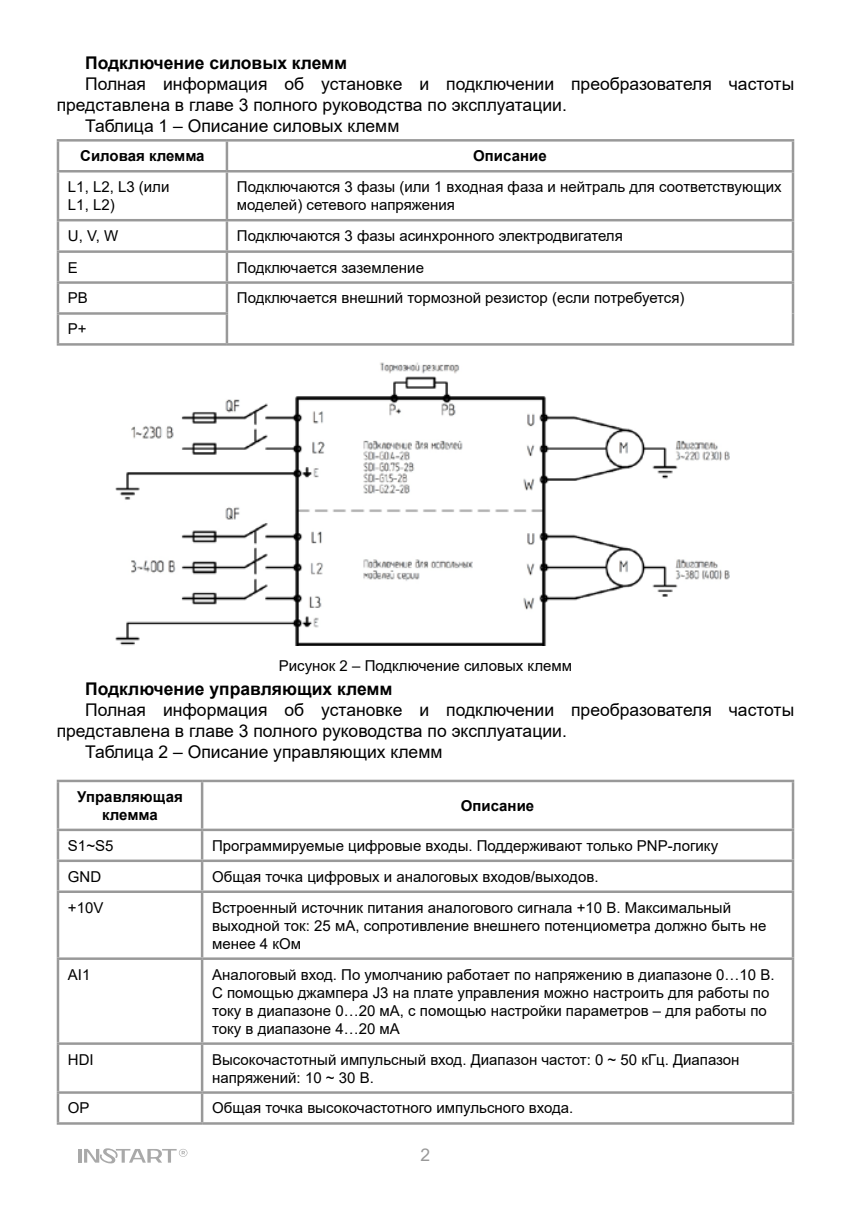
<style>
.page{position:relative;width:851px;height:1205px;background:#fff}
.page>*{position:absolute;margin:0;border:0;box-sizing:border-box;transform-origin:0 0}
.t1{font:17.5px "Arial";color:#000}
.t2{font:700 17.5px "Arial";color:#000}
.t3{font:17.5px "Arial";color:#999}
.t4{font:15px/18px "Arial";color:#000}
.t5{font:700 15px/18px "Arial";color:#000;text-align:center}
</style>
<div class="page">
<svg style="left:78px;top:1148px;width:109px;height:16px"></svg>
<hr style="left:57px;top:139px;width:170px;height:3px;background:#999">
<hr style="left:57px;top:142px;width:2px;height:28px;background:#999">
<hr style="left:227px;top:139px;width:567px;height:3px;background:#999">
<hr style="left:226px;top:142px;width:2px;height:28px;background:#999">
<hr style="left:791px;top:142px;width:3px;height:28px;background:#999">
<hr style="left:57px;top:170px;width:170px;height:2px;background:#999">
<hr style="left:57px;top:172px;width:2px;height:47px;background:#999">
<hr style="left:227px;top:170px;width:567px;height:2px;background:#999">
<hr style="left:226px;top:172px;width:2px;height:47px;background:#999">
<hr style="left:791px;top:172px;width:3px;height:47px;background:#999">
<hr style="left:57px;top:219px;width:170px;height:2px;background:#999">
<hr style="left:57px;top:221px;width:2px;height:29px;background:#999">
<hr style="left:227px;top:219px;width:567px;height:2px;background:#999">
<hr style="left:226px;top:221px;width:2px;height:29px;background:#999">
<hr style="left:791px;top:221px;width:3px;height:29px;background:#999">
<hr style="left:57px;top:250px;width:170px;height:3px;background:#999">
<hr style="left:57px;top:253px;width:2px;height:28px;background:#999">
<hr style="left:227px;top:250px;width:567px;height:3px;background:#999">
<hr style="left:226px;top:253px;width:2px;height:28px;background:#999">
<hr style="left:791px;top:253px;width:3px;height:28px;background:#999">
<hr style="left:57px;top:281px;width:170px;height:3px;background:#999">
<hr style="left:57px;top:284px;width:2px;height:28px;background:#999">
<hr style="left:227px;top:281px;width:567px;height:3px;background:#999">
<hr style="left:226px;top:284px;width:2px;height:28px;background:#999">
<hr style="left:791px;top:284px;width:3px;height:29px;background:#999">
<hr style="left:57px;top:312px;width:171px;height:3px;background:#999">
<hr style="left:57px;top:315px;width:2px;height:28px;background:#999">
<hr style="left:226px;top:315px;width:2px;height:28px;background:#999">
<hr style="left:791px;top:313px;width:3px;height:30px;background:#999">
<hr style="left:57px;top:343px;width:170px;height:3px;background:#999">
<hr style="left:227px;top:343px;width:567px;height:3px;background:#999">
<hr style="left:57px;top:780px;width:145px;height:2px;background:#999">
<hr style="left:57px;top:782px;width:2px;height:46px;background:#999">
<hr style="left:202px;top:780px;width:592px;height:2px;background:#999">
<hr style="left:201px;top:782px;width:2px;height:46px;background:#999">
<hr style="left:791px;top:782px;width:3px;height:46px;background:#999">
<hr style="left:57px;top:828px;width:145px;height:3px;background:#999">
<hr style="left:57px;top:831px;width:2px;height:28px;background:#999">
<hr style="left:202px;top:828px;width:592px;height:3px;background:#999">
<hr style="left:201px;top:831px;width:2px;height:28px;background:#999">
<hr style="left:791px;top:831px;width:3px;height:28px;background:#999">
<hr style="left:57px;top:859px;width:145px;height:3px;background:#999">
<hr style="left:57px;top:862px;width:2px;height:28px;background:#999">
<hr style="left:202px;top:859px;width:592px;height:3px;background:#999">
<hr style="left:201px;top:862px;width:2px;height:28px;background:#999">
<hr style="left:791px;top:862px;width:3px;height:28px;background:#999">
<hr style="left:57px;top:890px;width:145px;height:3px;background:#999">
<hr style="left:57px;top:893px;width:2px;height:64px;background:#999">
<hr style="left:202px;top:890px;width:592px;height:3px;background:#999">
<hr style="left:201px;top:893px;width:2px;height:64px;background:#999">
<hr style="left:791px;top:893px;width:3px;height:64px;background:#999">
<hr style="left:57px;top:957px;width:145px;height:3px;background:#999">
<hr style="left:57px;top:960px;width:2px;height:82px;background:#999">
<hr style="left:202px;top:957px;width:592px;height:3px;background:#999">
<hr style="left:201px;top:960px;width:2px;height:82px;background:#999">
<hr style="left:791px;top:960px;width:3px;height:82px;background:#999">
<hr style="left:57px;top:1042px;width:145px;height:3px;background:#999">
<hr style="left:57px;top:1045px;width:2px;height:46px;background:#999">
<hr style="left:202px;top:1042px;width:592px;height:3px;background:#999">
<hr style="left:201px;top:1045px;width:2px;height:46px;background:#999">
<hr style="left:791px;top:1045px;width:3px;height:46px;background:#999">
<hr style="left:57px;top:1091px;width:145px;height:3px;background:#999">
<hr style="left:57px;top:1094px;width:2px;height:28px;background:#999">
<hr style="left:202px;top:1091px;width:592px;height:3px;background:#999">
<hr style="left:201px;top:1094px;width:2px;height:28px;background:#999">
<hr style="left:791px;top:1094px;width:3px;height:28px;background:#999">
<hr style="left:57px;top:1122px;width:145px;height:2px;background:#999">
<hr style="left:202px;top:1122px;width:592px;height:2px;background:#999">
<img style="left:115px;top:362px;width:615px;height:283px">
<p class="t2" style="left:85px;top:51px;width:263px">Подключение силовых клемм</p>
<p class="t1" style="left:85px;top:72px;width:710px">Полная информация об установке и подключении преобразователя частоты</p>
<p class="t1" style="left:57px;top:93px;width:511px">представлена в главе 3 полного руководства по эксплуатации.</p>
<p class="t1" style="left:85px;top:114px;width:316px">Таблица 1 – Описание силовых клемм</p>
<p class="t5" style="left:80px;top:147px;width:126px">Силовая клемма</p>
<p class="t5" style="left:473px;top:147px;width:75px">Описание</p>
<p class="t4" style="left:68px;top:178px;width:103px">L1, L2, L3 (или<br>L1, L2)</p>
<p class="t4" style="left:237px;top:178px;width:546px">Подключаются 3 фазы (или 1 входная фаза и нейтраль для соответствующих моделей) сетевого напряжения</p>
<p class="t4" style="left:68px;top:227px;width:52px">U, V, W</p>
<p class="t4" style="left:237px;top:227px;width:387px">Подключаются 3 фазы асинхронного электродвигателя</p>
<p class="t4" style="left:68px;top:258px;width:12px">E</p>
<p class="t4" style="left:237px;top:258px;width:188px">Подключается заземление</p>
<p class="t4" style="left:68px;top:289px;width:22px">PB</p>
<p class="t4" style="left:237px;top:289px;width:449px">Подключается внешний тормозной резистор (если потребуется)</p>
<p class="t4" style="left:68px;top:320px;width:20px">P+</p>
<p class="t4" style="left:279px;top:656px;width:295px">Рисунок 2 – Подключение силовых клемм</p>
<p class="t2" style="left:85px;top:676px;width:309px">Подключение управляющих клемм</p>
<p class="t1" style="left:85px;top:697px;width:710px">Полная информация об установке и подключении преобразователя частоты</p>
<p class="t1" style="left:57px;top:718px;width:511px">представлена в главе 3 полного руководства по эксплуатации.</p>
<p class="t1" style="left:85px;top:739px;width:359px">Таблица 2 – Описание управляющих клемм</p>
<p class="t5" style="left:77px;top:788px;width:107px">Управляющая клемма</p>
<p class="t5" style="left:460px;top:797px;width:75px">Описание</p>
<p class="t4" style="left:68px;top:836px;width:47px">S1~S5</p>
<p class="t4" style="left:212px;top:836px;width:507px">Программируемые цифровые входы. Поддерживают только PNP-логику</p>
<p class="t4" style="left:68px;top:867px;width:35px">GND</p>
<p class="t4" style="left:212px;top:867px;width:388px">Общая точка цифровых и аналоговых входов/выходов.</p>
<p class="t4" style="left:68px;top:898px;width:37px">+10V</p>
<p class="t4" style="left:212px;top:898px;width:555px">Встроенный источник питания аналогового сигнала +10 В. Максимальный выходной ток: 25 мА, сопротивление внешнего потенциометра должно быть не менее 4 кОм</p>
<p class="t4" style="left:68px;top:965px;width:24px">AI1</p>
<p class="t4" style="left:212px;top:965px;width:564px">Аналоговый вход. По умолчанию работает по напряжению в диапазоне 0…10 В.<br>С помощью джампера J3 на плате управления можно настроить для работы по току в диапазоне 0…20 мА, с помощью настройки параметров – для работы по току в диапазоне 4…20 мА</p>
<p class="t4" style="left:68px;top:1050px;width:27px">HDI</p>
<p class="t4" style="left:212px;top:1050px;width:529px">Высокочастотный импульсный вход. Диапазон частот: 0 ~ 50 кГц. Диапазон напряжений: 10 ~ 30 В.</p>
<p class="t4" style="left:68px;top:1099px;width:23px">OP</p>
<p class="t4" style="left:212px;top:1099px;width:363px">Общая точка высокочастотного импульсного входа.</p>
<p class="t3" style="left:420px;top:1143px;width:11px">2</p>
</div>
